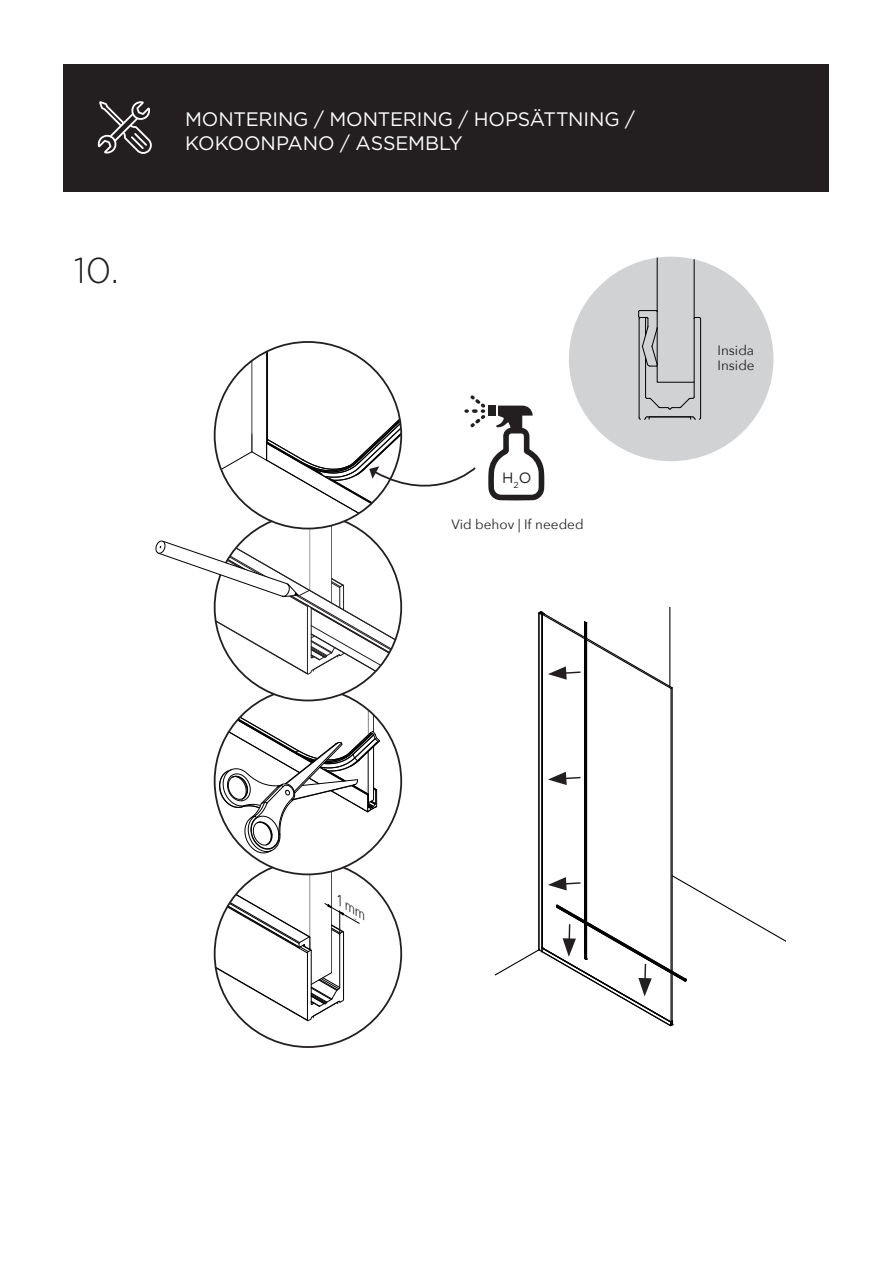
<style>
.page{position:relative;width:893px;height:1263px;background:#fff}
.page>*{position:absolute;margin:0;border:0;box-sizing:border-box;transform-origin:0 0}
.t1{font:300 36px "Gotham";color:#231f20}
.t2{font:19.5px/24px "Gotham";letter-spacing:-.005em;color:#fff}
.t3{font:15px "Gotham Rounded";color:#231f20}
.t4{font:13.5px/14.4px "Avenir Next";color:#231f20}
</style>
<div class="page">
<div style="left:64px;top:64px;width:765px;height:127px;background:#231f20"></div>
<svg style="left:97px;top:101px;width:55px;height:53px"></svg>
<hr style="left:541px;top:615px;width:2px;height:337px;background:#000">
<hr style="left:538px;top:613px;width:1px;height:337px;background:#000">
<hr style="left:672px;top:688px;width:1px;height:283px;background:#000">
<hr style="left:670px;top:688px;width:2px;height:283px;background:#000">
<hr style="left:584px;top:622px;width:1px;height:300px;background:#000">
<hr style="left:586px;top:623px;width:1px;height:299px;background:#000">
<hr style="left:585px;top:623px;width:1px;height:299px;background:#000">
<svg style="left:494px;top:874px;width:291px;height:153px"></svg>
<div style="left:569px;top:257px;width:204px;height:204px;background:#d1d2d4;border-radius:50%"></div>
<hr style="left:657px;top:257px;width:1px;height:54px;background:#000">
<hr style="left:694px;top:257px;width:1px;height:61px;background:#000">
<svg style="left:155px;top:310px;width:546px;height:544px"></svg>
<div style="left:137px;top:236px;width:97px;height:105px;background:#fff"></div>
<svg style="left:215px;top:860px;width:186px;height:161px"></svg>
<p class="t1" style="left:74px;top:248px;width:47px">10.</p>
<p class="t2" style="left:185px;top:106px;width:452px">MONTERING / MONTERING / HOPSÄTTNING /<br>KOKOONPANO / ASSEMBLY</p>
<p class="t3" style="left:502px;top:467px;width:31px">H<sub>2</sub>O</p>
<p class="t4" style="left:452px;top:517px;width:133px">Vid behov | If needed</p>
<p class="t4" style="left:718px;top:343px;width:39px">Insida<br>Inside</p>
</div>
